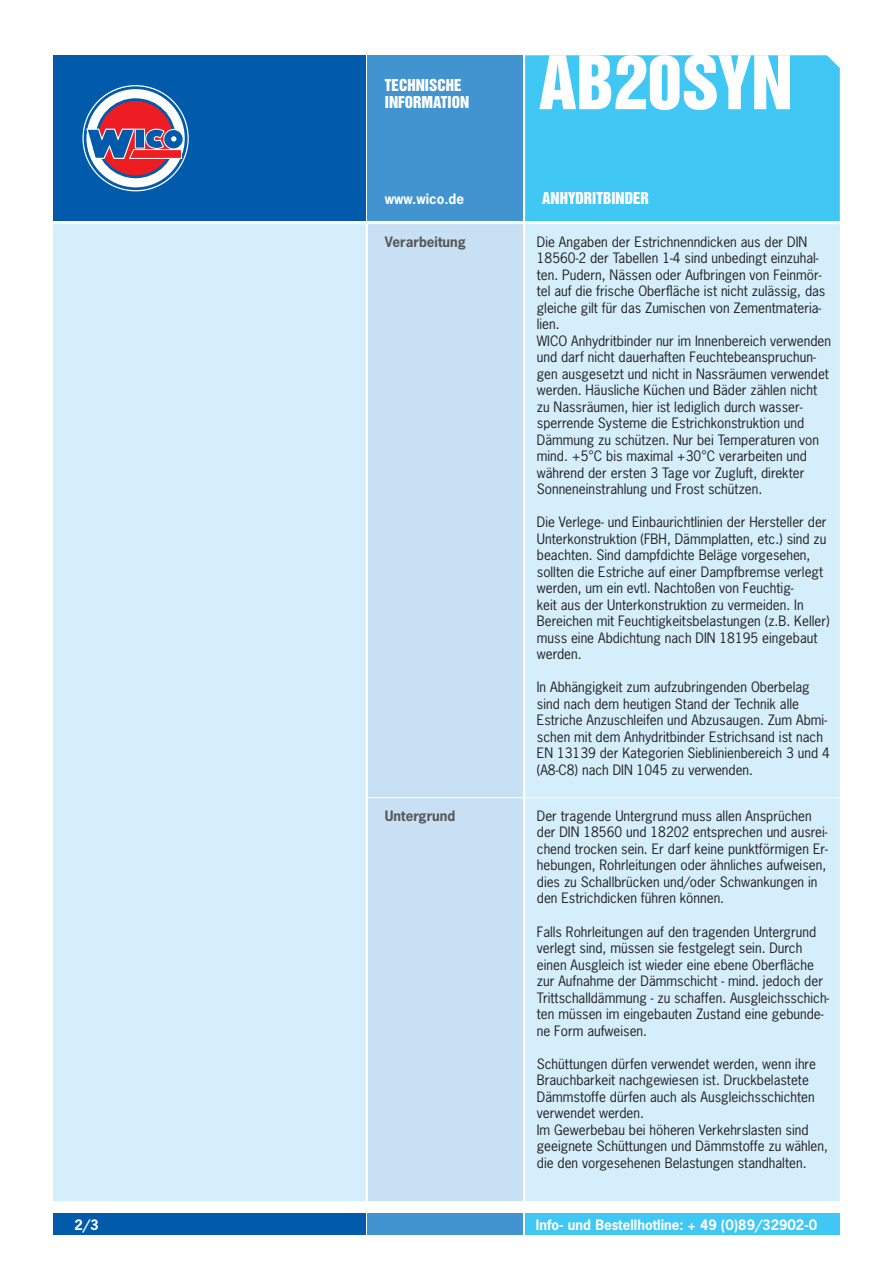
<style>
.page{position:relative;width:893px;height:1263px;background:#fff}
.page>*{position:absolute;margin:0;border:0;box-sizing:border-box;transform-origin:0 0}
.t1{font:67.5px "Helvetica Inserat LT Std";color:#fff}
.Subline_weiss{font:15px/17.2px "Helvetica Inserat LT Std";color:#fff}
.Copy{font:13.5px/16.5px "News Gothic Std";color:#231f20}
.Copy-2{font:700 13.5px "News Gothic Std";color:#fff}
.Copy-3{font:700 13.5px "News Gothic Std";color:#57585a}
</style>
<div class="page">
<div style="left:525px;top:55px;width:315px;height:166px;background:#40c7f4"></div>
<div style="left:368px;top:55px;width:155px;height:166px;background:#4194d0"></div>
<div style="left:368px;top:224px;width:155px;height:977px;background:#c7e0f3"></div>
<div style="left:525px;top:224px;width:315px;height:977px;background:#d4effb"></div>
<hr style="left:368px;top:797px;width:155px;height:1px;background:#fff">
<hr style="left:525px;top:797px;width:315px;height:1px;background:#fff">
<div style="left:53px;top:224px;width:314px;height:978px;background:#d4effb"></div>
<hr style="left:53px;top:1201px;width:315px;height:1px;background:#fff">
<hr style="left:366px;top:224px;width:2px;height:977px;background:#fff">
<div style="left:53px;top:55px;width:313px;height:166px;background:#015aaa"></div>
<svg style="left:85px;top:88px;width:101px;height:101px;background:#d1e1ef"></svg>
<div style="left:84px;top:86px;width:103px;height:104px;border:3px solid #015aaa;border-radius:50%"></div>
<div style="left:97px;top:100px;width:77px;height:77px;background:#ee1d23;border-radius:50%"></div>
<div style="left:96px;top:98px;width:80px;height:80px;border:3px solid #015aaa;border-radius:50%"></div>
<svg style="left:82px;top:126px;width:105px;height:38px"></svg>
<div style="left:53px;top:1213px;width:313px;height:21px;background:#015aaa"></div>
<div style="left:368px;top:1213px;width:155px;height:21px;background:#4194d0"></div>
<div style="left:525px;top:1213px;width:315px;height:21px;background:#40c7f4"></div>
<p class="Subline_weiss" style="left:385px;top:77px;width:86px">TECHNISCHE<br>INFORMATION</p>
<p class="t1" style="left:539px;top:42px;width:255px">AB20SYN</p>
<p class="Copy-2" style="left:385px;top:190px;width:81px">www.wico.de</p>
<p class="Subline_weiss" style="left:542px;top:190px;width:108px">ANHYDRITBINDER</p>
<p class="Copy-3" style="left:385px;top:233px;width:83px">Verarbeitung</p>
<p class="Copy" style="left:537px;top:233px;width:290px">Die Angaben der Estrichnenndicken aus der DIN 18560-2 der Tabellen 1-4 sind unbedingt einzuhal&shy;ten. Pudern, Nässen oder Aufbringen von Feinmör&shy;tel auf die frische Oberfläche ist nicht zulässig, das gleiche gilt für das Zumischen von Zementmateria&shy;lien.</p>
<p class="Copy" style="left:537px;top:332px;width:296px">WICO Anhydritbinder nur im Innenbereich verwenden und darf nicht dauerhaften Feuchtebeanspruchun&shy;gen ausgesetzt und nicht in Nassräumen verwendet werden. Häusliche Küchen und Bäder zählen nicht zu Nassräumen, hier ist lediglich durch wasser&shy;sperrende Systeme die Estrichkonstruktion und Dämmung zu schützen. Nur bei Temperaturen von mind. +5°C bis maximal +30°C verarbeiten und während der ersten 3 Tage vor Zugluft, direkter Sonneneinstrahlung und Frost schützen.</p>
<p class="Copy" style="left:537px;top:514px;width:294px">Die Verlege- und Einbaurichtlinien der Hersteller der Unterkonstruktion (FBH, Dämmplatten, etc.) sind zu beachten. Sind dampfdichte Beläge vorgesehen, sollten die Estriche auf einer Dampfbremse verlegt werden, um ein evtl. Nachtoßen von Feuchtig-<br>keit aus der Unterkonstruktion zu vermeiden. In Bereichen mit Feuchtigkeitsbelastungen (z.B. Keller) muss eine Abdichtung nach DIN 18195 eingebaut werden.</p>
<p class="Copy" style="left:537px;top:679px;width:295px">In Abhängigkeit zum aufzubringenden Oberbelag sind nach dem heutigen Stand der Technik alle Estriche Anzuschleifen und Abzusaugen. Zum Abmi&shy;schen mit dem Anhydritbinder Estrichsand ist nach EN 13139 der Kategorien Sieblinienbereich 3 und 4 (A8-C8) nach DIN 1045 zu verwenden.</p>
<p class="Copy-3" style="left:385px;top:807px;width:72px">Untergrund</p>
<p class="Copy" style="left:537px;top:807px;width:293px">Der tragende Untergrund muss allen Ansprüchen der DIN 18560 und 18202 entsprechen und ausrei&shy;chend trocken sein. Er darf keine punktförmigen Er&shy;hebungen, Rohrleitungen oder ähnliches aufweisen, dies zu Schallbrücken und/oder Schwankungen in den Estrichdicken führen können.</p>
<p class="Copy" style="left:537px;top:923px;width:294px">Falls Rohrleitungen auf den tragenden Untergrund verlegt sind, müssen sie festgelegt sein. Durch einen Ausgleich ist wieder eine ebene Oberfläche zur Aufnahme der Dämmschicht - mind. jedoch der Trittschalldämmung - zu schaffen. Ausgleichsschich&shy;ten müssen im eingebauten Zustand eine gebunde&shy;ne Form aufweisen.</p>
<p class="Copy" style="left:537px;top:1055px;width:281px">Schüttungen dürfen verwendet werden, wenn ihre Brauchbarkeit nachgewiesen ist. Druckbelastete Dämmstoffe dürfen auch als Ausgleichsschichten verwendet werden.</p>
<p class="Copy" style="left:537px;top:1121px;width:293px">Im Gewerbebau bei höheren Verkehrslasten sind geeignete Schüttungen und Dämmstoffe zu wählen, die den vorgesehenen Belastungen standhalten.</p>
<p class="Copy-2" style="left:74px;top:1216px;width:26px">2/3</p>
<p class="Copy-2" style="left:536px;top:1216px;width:283px">Info- und Bestellhotline: + 49 (0)89/32902-0</p>
</div>
